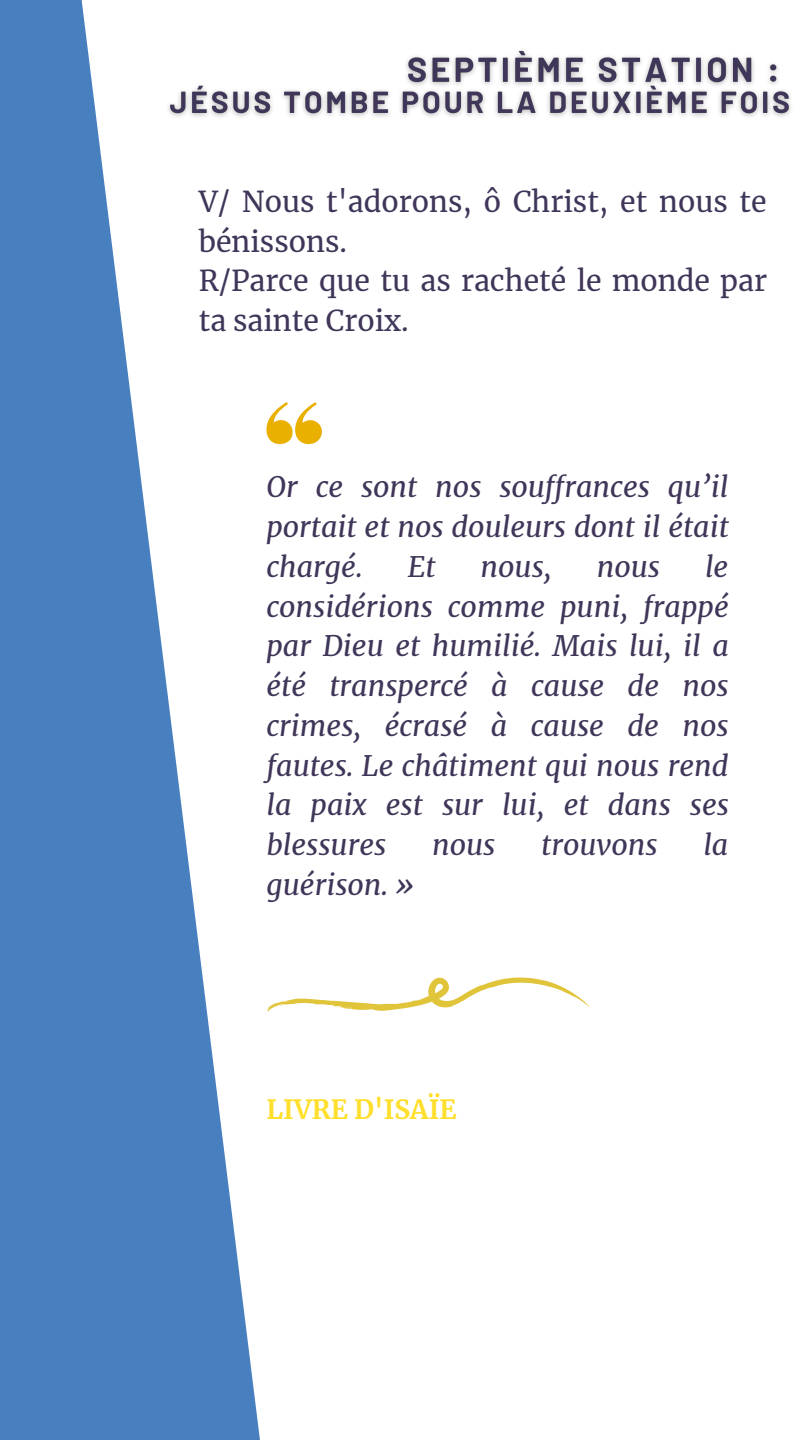
<style>
.page{position:relative;width:810px;height:1440px;background:#fff}
.page>*{position:absolute;margin:0;border:0;box-sizing:border-box;transform-origin:0 0}
.t1{font:italic 28.5px/39.8px "Merriweather";color:#403659;text-align:justify}
.t2{font:28.5px/39.8px "Merriweather";color:#403659}
.t3{font:700 26.2px "Merriweather";color:#ffdf2b}
</style>
<div class="page">
<svg style="left:0;top:0;width:260px;height:1440px;fill:#487fbf"></svg>
<svg style="left:266px;top:402px;width:56px;height:42px"></svg>
<svg style="left:266px;top:977px;width:324px;height:35px"></svg>
<img style="left:161px;top:41px;width:630px;height:87px">
<p class="t2" style="left:199px;top:182px;width:570px">V/ Nous t'adorons, ô Christ, et nous te bénissons.<br>R/Parce que tu as racheté le monde par ta sainte Croix.</p>
<p class="t1" style="left:266px;top:467px;width:464px">Or ce sont nos souffrances qu’il portait et nos douleurs dont il était chargé.</p>
<p class="t1" style="left:266px;top:547px;width:464px;text-indent:439px">le considérions comme puni, frappé par Dieu et humilié. Mais lui, il a été transpercé à cause de nos crimes, écrasé à cause de nos fautes. Le châtiment qui nous rend la paix est sur lui, et dans ses blessures</p>
<p class="t1" style="left:408px;top:547px;width:29px">Et</p>
<p class="t1" style="left:481px;top:547px;width:73px">nous,</p>
<p class="t1" style="left:597px;top:547px;width:65px">nous</p>
<p class="t1" style="left:432px;top:825px;width:65px">nous</p>
<p class="t1" style="left:541px;top:825px;width:118px">trouvons</p>
<p class="t1" style="left:703px;top:825px;width:27px">la</p>
<p class="t1" style="left:266px;top:865px;width:149px">guérison. »</p>
<p class="t3" style="left:266px;top:1093px;width:192px">LIVRE D'ISAÏE</p>
</div>
